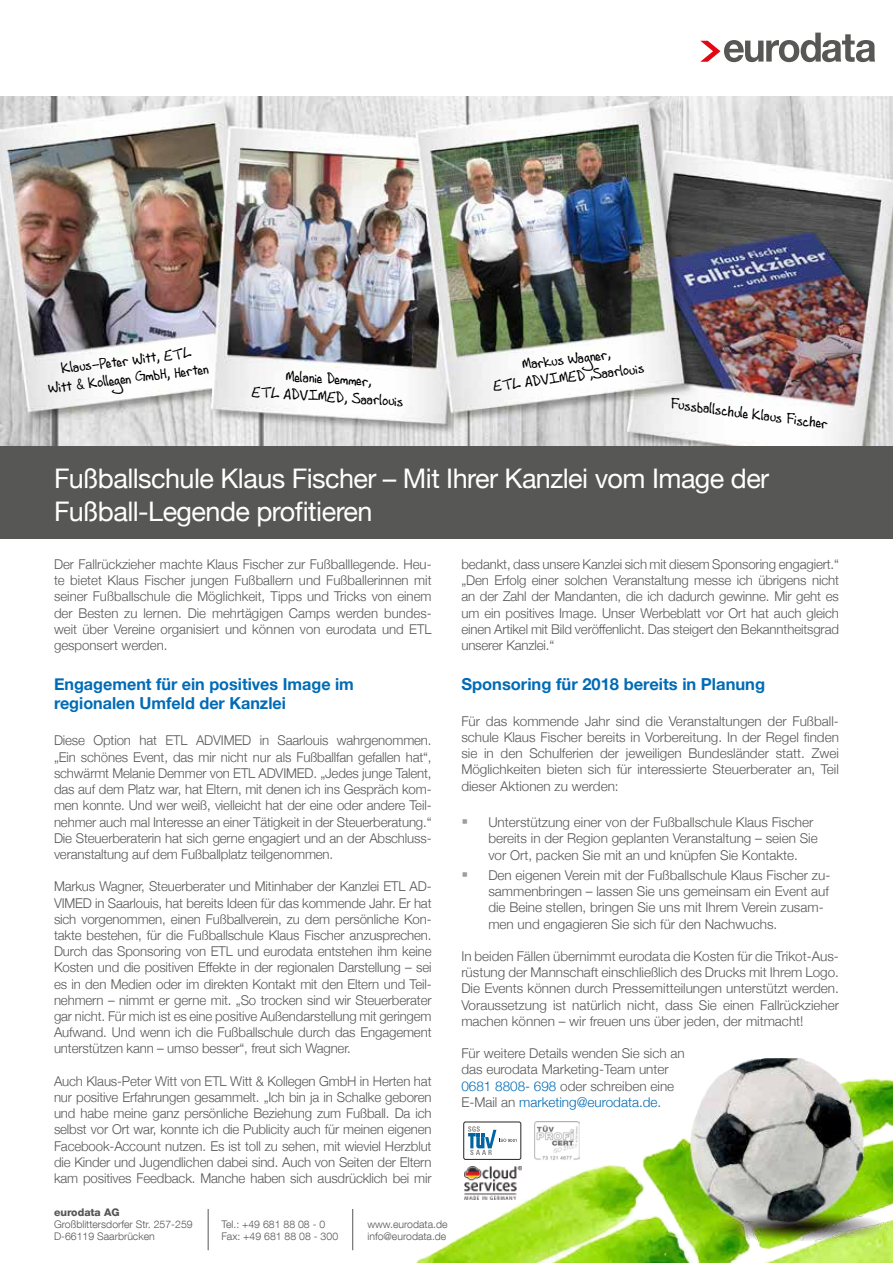
<style>
.page{position:relative;width:893px;height:1263px;background:#fff}
.page>*{position:absolute;margin:0;border:0;box-sizing:border-box;transform-origin:0 0}
.t1{font:27px/32.4px "Helvetica Neue";letter-spacing:-.02em;color:#fff}
.t2{font:700 16.5px/19.8px "Helvetica Neue";color:#006bb5}
.t3{font:15px/18px "Andrew Script";color:#000;text-align:center}
.t4{font:300 13.5px/16.2px "Helvetica Neue";color:#575756;text-align:justify}
.t5{font:300 10.5px/12px "Helvetica Neue LT Com";color:#575756}
.t6{font:800 10.5px "Helvetica Neue LT Com";color:#575756}
.s1{color:#006bb5}
</style>
<div class="page">
<img style="left:0;top:97px;width:893px;height:349px">
<img style="left:415px;top:1058px;width:478px;height:205px">
<svg style="left:701px;top:33px;width:174px;height:29px"></svg>
<div style="left:464px;top:1122px;width:57px;height:37px;background:#fff;border-radius:2px"></div>
<div style="left:463px;top:1122px;width:58px;height:37px;border:1px solid #252525;border-radius:2px"></div>
<svg style="left:468px;top:1126px;width:48px;height:29px"></svg>
<img style="left:465px;top:1167px;width:57px;height:33px">
<img style="left:534px;top:1121px;width:45px;height:40px">
<hr style="left:352px;top:1209px;width:1px;height:41px;background:#575756">
<hr style="left:208px;top:1209px;width:1px;height:41px;background:#575756">
<div style="left:0;top:446px;width:893px;height:93px;background:#575756"></div>
<p class="t3" style="left:45px;top:361px;width:163px;rotate:-7deg">Klaus-Peter Witt, ETL<br>Witt &amp; Kollegen GmbH, Herten</p>
<p class="t3" style="left:254px;top:364px;width:153px;rotate:4deg">Melanie Demmer,<br>ETL ADVIMED, Saarlouis</p>
<p class="t3" style="left:490px;top:359px;width:153px;rotate:-7deg">Markus Wagner,<br>ETL ADVIMED ,Saarlouis</p>
<p class="t3" style="left:673px;top:393px;width:159px;rotate:8deg">Fussballschule Klaus Fischer</p>
<h1 class="t1" style="left:54px;top:464px;width:717px">Fußballschule Klaus Fischer – Mit Ihrer Kanzlei vom Image der<br>Fußball-Legende profitieren</h1>
<p class="t4" style="left:54px;top:555px;width:379px">Der Fallrückzieher machte Klaus Fischer zur Fußballlegende. Heu&shy;te bietet Klaus Fischer jungen Fußballern und Fußballerinnen mit seiner Fußballschule die Möglichkeit, Tipps und Tricks von einem der Besten zu lernen. Die mehrtägigen Camps werden bundes&shy;weit über Vereine organisiert und können von eurodata und ETL gesponsert werden.</p>
<p class="t2" style="left:54px;top:674px;width:301px">Engagement für ein positives Image im regionalen Umfeld der Kanzlei</p>
<p class="t4" style="left:54px;top:732px;width:379px">Diese Option hat ETL ADVIMED in Saarlouis wahrgenommen. „Ein schönes Event, das mir nicht nur als Fußballfan gefallen hat“, schwärmt Melanie Demmer von ETL ADVIMED. „Jedes junge Talent, das auf dem Platz war, hat Eltern, mit denen ich ins Gespräch kom&shy;men konnte. Und wer weiß, vielleicht hat der eine oder andere Teil&shy;nehmer auch mal Interesse an einer Tätigkeit in der Steuerberatung.“ Die Steuerberaterin hat sich gerne engagiert und an der Abschluss&shy;veranstaltung auf dem Fußballplatz teilgenommen.</p>
<p class="t4" style="left:54px;top:877px;width:379px">Markus Wagner, Steuerberater und Mitinhaber der Kanzlei ETL AD-VIMED in Saarlouis, hat bereits Ideen für das kommende Jahr. Er hat sich vorgenommen, einen Fußballverein, zu dem persönliche Kon&shy;takte bestehen, für die Fußballschule Klaus Fischer anzusprechen.<br>Durch das Sponsoring von ETL und eurodata entstehen ihm keine Kosten und die positiven Effekte in der regionalen Darstellung – sei es in den Medien oder im direkten Kontakt mit den Eltern und Teil&shy;nehmern – nimmt er gerne mit. „So trocken sind wir Steuerberater gar nicht. Für mich ist es eine positive Außendarstellung mit geringem Aufwand. Und wenn ich die Fußballschule durch das Engagement unterstützen kann – umso besser“, freut sich Wagner.</p>
<p class="t4" style="left:54px;top:1072px;width:379px">Auch Klaus-Peter Witt von ETL Witt &amp; Kollegen GmbH in Herten hat nur positive Erfahrungen gesammelt. „Ich bin ja in Schalke geboren und habe meine ganz persönliche Beziehung zum Fußball. Da ich selbst vor Ort war, konnte ich die Publicity auch für meinen eigenen Facebook-Account nutzen. Es ist toll zu sehen, mit wieviel Herzblut die Kinder und Jugendlichen dabei sind. Auch von Seiten der Eltern kam positives Feedback. Manche haben sich ausdrücklich bei mir</p>
<p class="t6" style="left:54px;top:1206px;width:67px">eurodata AG</p>
<p class="t5" style="left:54px;top:1218px;width:140px">Großblittersdorfer Str. 257-259<br>D-66119 Saarbrücken</p>
<p class="t5" style="left:221px;top:1218px;width:118px">Tel.: +49 681 88 08 - 0<br>Fax: +49 681 88 08 - 300</p>
<p class="t5" style="left:367px;top:1218px;width:82px">www.eurodata.de info@eurodata.de</p>
<p class="t4" style="left:461px;top:555px;width:379px">bedankt, dass unsere Kanzlei sich mit diesem Sponsoring engagiert.“ „Den Erfolg einer solchen Veranstaltung messe ich übrigens nicht an der Zahl der Mandanten, die ich dadurch gewinne. Mir geht es um ein positives Image. Unser Werbeblatt vor Ort hat auch gleich einen Artikel mit Bild veröffenlicht. Das steigert den Bekanntheitsgrad unserer Kanzlei.“</p>
<p class="t2" style="left:461px;top:674px;width:305px">Sponsoring für 2018 bereits in Planung</p>
<p class="t4" style="left:461px;top:712px;width:379px">Für das kommende Jahr sind die Veranstaltungen der Fußball&shy;schule Klaus Fischer bereits in Vorbereitung. In der Regel finden sie in den Schulferien der jeweiligen Bundesländer statt. Zwei Möglichkeiten bieten sich für interessierte Steuerberater an, Teil dieser Aktionen zu werden:</p>
<p class="t4" style="left:488px;top:813px;width:331px;text-align:left">Unterstützung einer von der Fußballschule Klaus Fischer bereits in der Region geplanten Veranstaltung – seien Sie vor Ort, packen Sie mit an und knüpfen Sie Kontakte.</p>
<p class="t4" style="left:488px;top:866px;width:344px;text-align:left">Den eigenen Verein mit der Fußballschule Klaus Fischer zu&shy;sammenbringen – lassen Sie uns gemeinsam ein Event auf die Beine stellen, bringen Sie uns mit Ihrem Verein zusam&shy;men und engagieren Sie sich für den Nachwuchs.</p>
<p class="t4" style="left:461px;top:947px;width:379px">In beiden Fällen übernimmt eurodata die Kosten für die Trikot-Aus&shy;rüstung der Mannschaft einschließlich des Drucks mit Ihrem Logo.<br>Die Events können durch Pressemitteilungen unterstützt werden.<br>Voraussetzung ist natürlich nicht, dass Sie einen Fallrückzieher machen können – wir freuen uns über jeden, der mitmacht!</p>
<p class="t4" style="left:461px;top:1044px;width:225px;text-align:left">Für weitere Details wenden Sie sich an das eurodata Marketing-Team unter <span class="s1">0681 8808- 698</span> oder schreiben eine E-Mail an <span class="s1">marketing@eurodata.de.</span></p>
</div>
